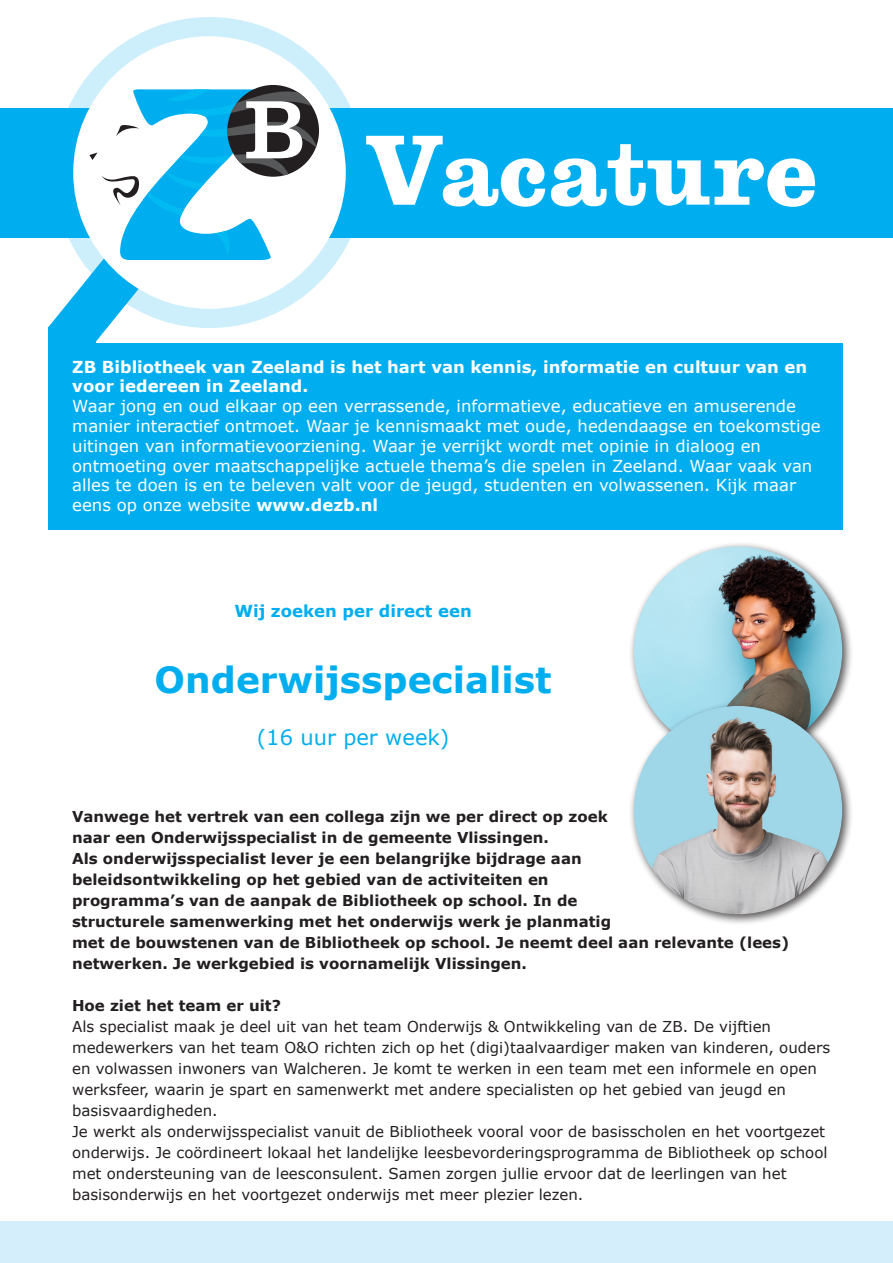
<style>
.page{position:relative;width:893px;height:1263px;background:#fff}
.page>*{position:absolute;margin:0;border:0;box-sizing:border-box;transform-origin:0 0}
.Titel{font:103.5px "Egizio Bld";color:#fff}
.platte_tekst{font:700 36px "Verdana";color:#00aeef}
.platte_tekst-2{font:21px "Verdana";color:#00aeef}
.grote_tekst{font:16.5px "Verdana";color:#fff}
.grote_tekst-2{font:700 16.5px "Verdana";color:#fff}
.platte_tekst-3{font:700 16.5px "Verdana";color:#00aeef}
.platte_tekst-4{font:15px/21px "Verdana";color:#231f20}
.platte_tekst-5{font:700 15px/21px "Verdana";color:#231f20}
.s1{font-weight:700}
</style>
<div class="page">
<div style="left:49px;top:343px;width:794px;height:186px;background:#00aeef"></div>
<div style="left:0;top:108px;width:893px;height:129px;background:#00aeef"></div>
<svg style="left:54px;top:17px;width:311px;height:311px;fill:#cdeffb"></svg>
<div style="left:73px;top:36px;width:273px;height:273px;background:#fff;border-radius:50%"></div>
<div style="left:227px;top:85px;width:92px;height:92px;background:#231f20;border-radius:50%"></div>
<svg style="left:49px;top:89px;width:267px;height:253px"></svg>
<div style="left:49px;top:327px;width:47px;height:31px;background:#00aeef"></div>
<div style="left:0;top:1221px;width:893px;height:42px;background:#d4effb"></div>
<div style="left:629px;top:541px;width:224px;height:225px;background:#231f20;opacity:.75"></div>
<img style="left:634px;top:546px;width:208px;height:209px;border-radius:104px">
<div style="left:629px;top:701px;width:224px;height:224px;background:#231f20;opacity:.75"></div>
<img style="left:634px;top:706px;width:208px;height:208px;border-radius:104px">
<p class="Titel" style="left:365px;top:104px;width:453px">Vacature</p>
<p class="grote_tekst-2" style="left:72px;top:355px;width:737px">ZB Bibliotheek van Zeeland is het hart van kennis, informatie en cultuur van en</p>
<p class="grote_tekst-2" style="left:72px;top:375px;width:238px">voor iedereen in Zeeland.</p>
<p class="grote_tekst" style="left:72px;top:395px;width:725px">Waar jong en oud elkaar op een verrassende, informatieve, educatieve en amuserende</p>
<p class="grote_tekst" style="left:72px;top:415px;width:750px">manier interactief ontmoet. Waar je kennismaakt met oude, hedendaagse en toekomstige</p>
<p class="grote_tekst" style="left:72px;top:434px;width:690px">uitingen van informatievoorziening. Waar je verrijkt wordt met opinie in dialoog en</p>
<p class="grote_tekst" style="left:72px;top:454px;width:742px">ontmoeting over maatschappelijke actuele thema’s die spelen in Zeeland. Waar vaak van</p>
<p class="grote_tekst" style="left:72px;top:474px;width:725px">alles te doen is en te beleven valt voor de jeugd, studenten en volwassenen. Kijk maar</p>
<p class="grote_tekst" style="left:72px;top:494px;width:307px">eens op onze website <span class="s1">www.dezb.nl</span></p>
<p class="platte_tekst-3" style="left:234px;top:599px;width:239px">Wij zoeken per direct een</p>
<p class="platte_tekst" style="left:155px;top:654px;width:398px">Onderwijsspecialist</p>
<p class="platte_tekst-2" style="left:257px;top:723px;width:194px">(16 uur per week)</p>
<p class="platte_tekst-5" style="left:72px;top:805px;width:537px">Vanwege het vertrek van een collega zijn we per direct op zoek naar een Onderwijsspecialist in de gemeente Vlissingen.</p>
<p class="platte_tekst-5" style="left:72px;top:847px;width:719px">Als onderwijsspecialist lever je een belangrijke bijdrage aan<br>beleidsontwikkeling op het gebied van de activiteiten en<br>programma’s van de aanpak de Bibliotheek op school. In de<br>structurele samenwerking met het onderwijs werk je planmatig<br>met de bouwstenen van de Bibliotheek op school. Je neemt deel aan relevante (lees) netwerken. Je werkgebied is voornamelijk Vlissingen.</p>
<p class="platte_tekst-5" style="left:72px;top:994px;width:210px">Hoe ziet het team er uit?</p>
<p class="platte_tekst-4" style="left:72px;top:1015px;width:760px">Als specialist maak je deel uit van het team Onderwijs &amp; Ontwikkeling van de ZB. De vijftien medewerkers van het team O&amp;O richten zich op het (digi)taalvaardiger maken van kinderen, ouders en volwassen inwoners van Walcheren. Je komt te werken in een team met een informele en open werksfeer, waarin je spart en samenwerkt met andere specialisten op het gebied van jeugd en basisvaardigheden.</p>
<p class="platte_tekst-4" style="left:72px;top:1120px;width:757px">Je werkt als onderwijsspecialist vanuit de Bibliotheek vooral voor de basisscholen en het voortgezet onderwijs. Je coördineert lokaal het landelijke leesbevorderingsprogramma de Bibliotheek op school met ondersteuning van de leesconsulent. Samen zorgen jullie ervoor dat de leerlingen van het basisonderwijs en het voortgezet onderwijs met meer plezier lezen.</p>
</div>
